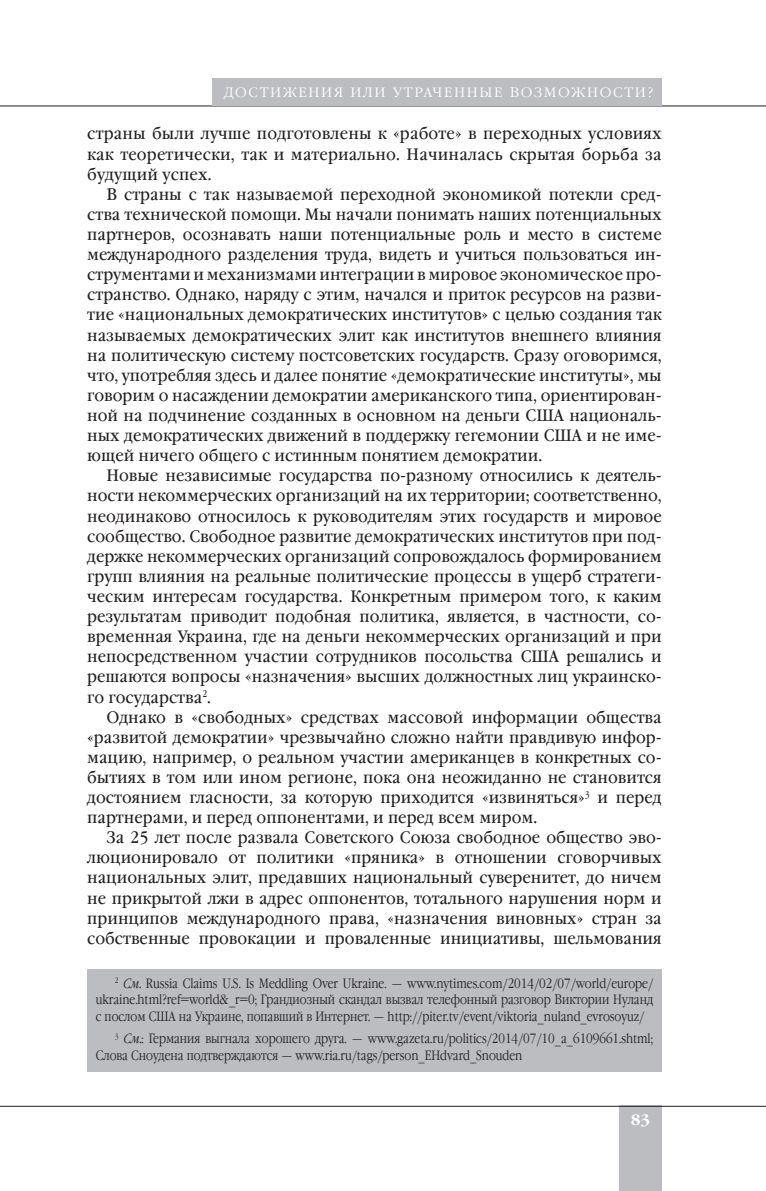
<style>
.page{position:relative;width:766px;height:1191px;background:#fff}
.page>*{position:absolute;margin:0;border:0;box-sizing:border-box;transform-origin:0 0}
.t1{font:16.5px "Garamond Book Narrow C";color:#231f20;scale:1.1 1}
.t2{font:700 15px "Garamond C";color:#fff}
.t3{font:300 13.5px/16.5px "Garamond Narrow C";color:#231f20;text-align:justify}
.t4{font:300 13.5px "Garamond Narrow C";letter-spacing:.1em;color:#fff;scale:1.25 1}
.s1{font-style:italic}
</style>
<div class="page">
<div style="left:619px;top:1106px;width:42px;height:85px;background:#bcbdc0"></div>
<hr style="left:0;top:1106px;width:765px;height:1px;background:#231f20">
<hr style="left:0;top:106px;width:765px;height:1px;background:#231f20">
<div style="left:212px;top:78px;width:449px;height:28px;background:#bcbdc0"></div>
<div style="left:87px;top:969px;width:574px;height:102px;background:#bcbdc0"></div>
<p class="t4" style="left:224px;top:87px;width:345px">ДОСТИЖЕНИЯ ИЛИ УТРАЧЕННЫЕ ВОЗМОЖНОСТИ?</p>
<p class="t1" style="left:87px;top:127px;width:523px">страны были лучше подготовлены к «работе» в переходных условиях</p>
<p class="t1" style="left:87px;top:147px;width:523px">как теоретиче ски, так и материально. Начиналась скрытая борьба за</p>
<p class="t1" style="left:87px;top:167px;width:114px">будущий успех.</p>
<p class="t1" style="left:106px;top:187px;width:506px">В страны с так называемой переходной экономикой потекли сред-</p>
<p class="t1" style="left:87px;top:207px;width:523px">ства технической помощи. Мы начали понимать наших потенциальных</p>
<p class="t1" style="left:87px;top:228px;width:523px">партнеров, осознавать наши потенциальные роль и место в системе</p>
<p class="t1" style="left:87px;top:248px;width:523px">международного разделения труда, видеть и учиться пользоваться ин-</p>
<p class="t1" style="left:87px;top:268px;width:523px">струментами и механизмами интеграции в мировое экономическое про-</p>
<p class="t1" style="left:87px;top:288px;width:523px">странство. Однако, наряду с этим, начался и приток ресурсов на разви-</p>
<p class="t1" style="left:87px;top:308px;width:523px">тие «национальных демократических институтов» с целью создания так</p>
<p class="t1" style="left:87px;top:328px;width:523px">называемых демократических элит как институтов внешнего влияния</p>
<p class="t1" style="left:87px;top:348px;width:523px">на политическую систему постсоветских государств. Сразу оговоримся,</p>
<p class="t1" style="left:87px;top:368px;width:523px">что, употребляя здесь и далее понятие «демократические институты», мы</p>
<p class="t1" style="left:87px;top:388px;width:523px">говорим о насаждении демократии американского типа, ориентирован-</p>
<p class="t1" style="left:87px;top:409px;width:523px">ной на подчинение созданных в основном на деньги США националь-</p>
<p class="t1" style="left:87px;top:429px;width:523px">ных демократических движений в поддержку гегемонии США и не име-</p>
<p class="t1" style="left:87px;top:449px;width:415px">ющей ничего общего с истинным понятием демократии.</p>
<p class="t1" style="left:106px;top:469px;width:506px">Новые независимые государства по-разному относились к деятель-</p>
<p class="t1" style="left:87px;top:489px;width:523px">ности некоммерческих организаций на их территории; соответственно,</p>
<p class="t1" style="left:87px;top:509px;width:523px">неодинаково относилось к руководителям этих государств и мировое</p>
<p class="t1" style="left:87px;top:529px;width:523px">сообщество. Свободное развитие демократических институтов при под-</p>
<p class="t1" style="left:87px;top:549px;width:523px">держке некоммерческих организаций сопровождалось формированием</p>
<p class="t1" style="left:87px;top:569px;width:523px">групп влияния на реальные политические процессы в ущерб стратеги-</p>
<p class="t1" style="left:87px;top:589px;width:523px">ческим интересам государства. Конкретным примером того, к каким</p>
<p class="t1" style="left:87px;top:610px;width:523px">результатам приводит подобная политика, является, в частности, со-</p>
<p class="t1" style="left:87px;top:630px;width:523px">временная Украина, где на деньги некоммерческих организаций и при</p>
<p class="t1" style="left:87px;top:650px;width:523px">непосредственном участии сотрудников посольства США решались и</p>
<p class="t1" style="left:87px;top:670px;width:523px">решаются вопросы «назначения» высших должностных лиц украинско-</p>
<p class="t1" style="left:87px;top:690px;width:114px">го государства<sup>2</sup>.</p>
<p class="t1" style="left:106px;top:710px;width:506px">Однако в «свободных» средствах массовой информации общества</p>
<p class="t1" style="left:87px;top:730px;width:523px">«развитой демократии» чрезвычайно сложно найти правдивую инфор-</p>
<p class="t1" style="left:87px;top:750px;width:523px">мацию, например, о реальном участии американцев в конкретных со-</p>
<p class="t1" style="left:87px;top:770px;width:523px">бытиях в том или ином регионе, пока она неожиданно не становится</p>
<p class="t1" style="left:87px;top:790px;width:523px">достоянием гласности, за которую приходится «извиняться»<sup>3</sup> и перед</p>
<p class="t1" style="left:87px;top:810px;width:410px">партнерами, и перед оппонентами, и перед всем миром.</p>
<p class="t1" style="left:106px;top:831px;width:506px">За 25 лет после развала Советского Союза свободное общество эво-</p>
<p class="t1" style="left:87px;top:851px;width:523px">люционировало от политики «пряника» в отношении сговорчивых</p>
<p class="t1" style="left:87px;top:871px;width:523px">национальных элит, предавших национальный суверенитет, до ничем</p>
<p class="t1" style="left:87px;top:891px;width:523px">не прикрытой лжи в адрес оппонентов, тотального нарушения норм и</p>
<p class="t1" style="left:87px;top:911px;width:523px">принципов международного права, «назначения виновных» стран за</p>
<p class="t1" style="left:87px;top:931px;width:523px">соб ственные провокации и проваленные инициативы, шельмования</p>
<p class="t3" style="left:96px;top:976px;width:559px;text-indent:19px"><sup>2</sup> <span class="s1">См.</span> Russia Claims U.S. Is Meddling Over Ukraine. — www.nytimes.com/2014/02/07/world/europe/ ukraine.html?ref=world&amp;_r=0; Грандиозный скандал вызвал телефонный разговор Виктории Нуланд с послом США на Украине, попавший в Интернет. — http://piter.tv/event/viktoria_nuland_evrosoyuz/</p>
<p class="t3" style="left:96px;top:1031px;width:559px;text-indent:19px"><sup>3</sup> <span class="s1">См.</span>: Германия выгнала хорошего друга. — www.gazeta.ru/politics/2014/07/10_a_6109661.shtml;<br>Слова Сноудена подтверждаются — www.ria.ru/tags/person_EHdvard_Snouden</p>
<p class="t2" style="left:631px;top:1113px;width:20px">83</p>
</div>
